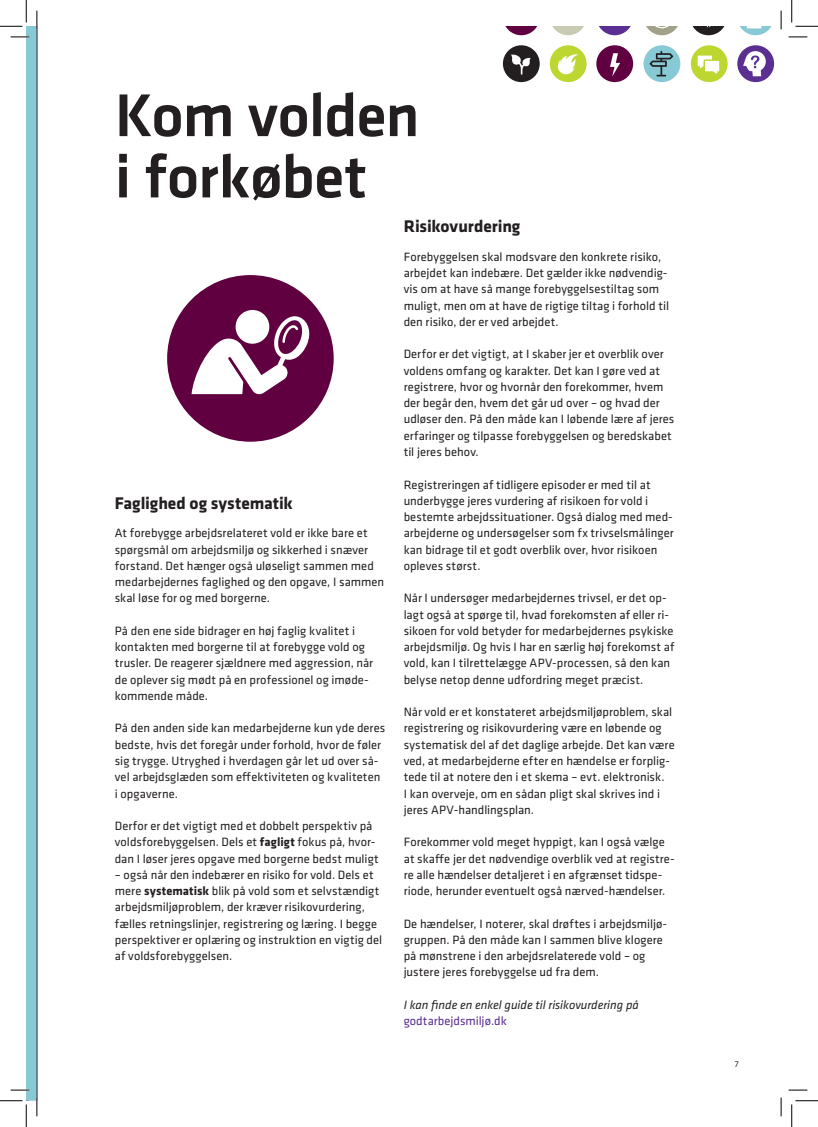
<style>
.page{position:relative;width:818px;height:1127px;background:#fff}
.page>*{position:absolute;margin:0;border:0;box-sizing:border-box;transform-origin:0 0}
.Rubrik-1{font:500 62.5px/61.2px "Klavika";letter-spacing:-.015em;color:#231f20}
.Rubrik-3{font:700 17.5px "Klavika";letter-spacing:-.005em;color:#231f20}
.Brød{font:12.5px/16.2px "Klavika";letter-spacing:.005em;color:#231f20}
.Brød-2{font:italic 12.5px/16.2px "Klavika";color:#231f20}
.t1{font:8.75px "Klavika Basic";color:#231f20}
.s1{font-style:normal;color:#5b2e91}
.s2{font-weight:700}
</style>
<div class="page">
<div style="left:167px;top:275px;width:167px;height:166px;background:#610040;border-radius:50%"></div>
<div style="left:643px;top:45px;width:37px;height:37px;background:#87c9d4;border-radius:50%"></div>
<svg style="left:649px;top:51px;width:24px;height:25px"></svg>
<div style="left:691px;top:45px;width:37px;height:37px;background:#bed630;border-radius:50%"></div>
<svg style="left:698px;top:56px;width:21px;height:18px"></svg>
<svg style="left:739px;top:26px;width:33px;height:9px"></svg>
<svg style="left:646px;top:26px;width:32px;height:9px"></svg>
<svg style="left:692px;top:26px;width:33px;height:9px"></svg>
<div style="left:503px;top:45px;width:37px;height:37px;background:#231f20;border-radius:50%"></div>
<svg style="left:511px;top:54px;width:20px;height:20px"></svg>
<div style="left:737px;top:45px;width:37px;height:37px;background:#5b2e91;border-radius:50%"></div>
<svg style="left:743px;top:51px;width:23px;height:25px"></svg>
<div style="left:550px;top:45px;width:36px;height:37px;background:#bed630;border-radius:50%"></div>
<svg style="left:557px;top:54px;width:21px;height:20px"></svg>
<svg style="left:505px;top:26px;width:33px;height:9px"></svg>
<svg style="left:599px;top:26px;width:32px;height:9px"></svg>
<div style="left:596px;top:45px;width:37px;height:37px;background:#610040;border-radius:50%"></div>
<svg style="left:610px;top:53px;width:10px;height:24px"></svg>
<svg style="left:552px;top:26px;width:32px;height:9px"></svg>
<svg style="left:192px;top:310px;width:118px;height:84px"></svg>
<svg style="left:788px;top:36px;width:19px;height:2px"></svg>
<svg style="left:788px;top:1089px;width:19px;height:1px"></svg>
<svg style="left:780px;top:11px;width:2px;height:18px"></svg>
<svg style="left:780px;top:1097px;width:2px;height:18px"></svg>
<svg style="left:0;top:0;width:38px;height:1126px"></svg>
<svg style="left:791px;top:0;width:27px;height:27px"></svg>
<svg style="left:791px;top:1100px;width:27px;height:26px"></svg>
<p class="Rubrik-1" style="left:115px;top:83px;width:306px">Kom volden i forkøbet</p>
<p class="Rubrik-3" style="left:404px;top:213px;width:118px">Risikovurdering</p>
<p class="Brød" style="left:404px;top:248px;width:267px">Forebyggelsen skal modsvare den konkrete risiko, arbejdet kan indebære. Det gælder ikke nødvendig&shy;vis om at have så mange forebyggelsestiltag som muligt, men om at have de rigtige tiltag i forhold til den risiko, der er ved arbejdet.</p>
<p class="Brød" style="left:404px;top:345px;width:272px">Derfor er det vigtigt, at I skaber jer et overblik over voldens omfang og karakter. Det kan I gøre ved at registrere, hvor og hvornår den forekommer, hvem der begår den, hvem det går ud over – og hvad der udløser den. På den måde kan I løbende lære af jeres erfaringer og tilpasse forebyggelsen og beredskabet til jeres behov.</p>
<p class="Brød" style="left:404px;top:475px;width:271px">Registreringen af tidligere episoder er med til at underbygge jeres vurdering af risikoen for vold i bestemte arbejdssituationer. Også dialog med med&shy;arbejderne og undersøgelser som fx trivselsmålinger kan bidrage til et godt overblik over, hvor risikoen opleves størst.</p>
<p class="Brød" style="left:404px;top:589px;width:272px">Når I undersøger medarbejdernes trivsel, er det op&shy;lagt også at spørge til, hvad forekomsten af eller ri&shy;sikoen for vold betyder for medarbejdernes psykiske arbejdsmiljø. Og hvis I har en særlig høj forekomst af vold, kan I tilrettelægge APV-processen, så den kan belyse netop denne udfordring meget præcist.</p>
<p class="Brød" style="left:404px;top:703px;width:272px">Når vold er et konstateret arbejdsmiljøproblem, skal registrering og risikovurdering være en løbende og systematisk del af det daglige arbejde. Det kan være ved, at medarbejderne efter en hændelse er forplig&shy;tede til at notere den i et skema – evt. elektronisk.<br>I kan overveje, om en sådan pligt skal skrives ind i jeres APV-handlingsplan.</p>
<p class="Brød" style="left:404px;top:833px;width:273px">Forekommer vold meget hyppigt, kan I også vælge at skaffe jer det nødvendige overblik ved at registre&shy;re alle hændelser detaljeret i en afgrænset tidspe&shy;riode, herunder eventuelt også nærved-hændelser.</p>
<p class="Brød" style="left:404px;top:914px;width:265px">De hændelser, I noterer, skal drøftes i arbejdsmiljø&shy;gruppen. På den måde kan I sammen blive klogere på mønstrene i den arbejdsrelaterede vold – og justere jeres forebyggelse ud fra dem.</p>
<p class="Brød-2" style="left:404px;top:996px;width:237px">I kan finde en enkel guide til risikovurdering på <span class="s1">godtarbejdsmiljø.dk</span></p>
<p class="Rubrik-3" style="left:115px;top:490px;width:179px">Faglighed og systematik</p>
<p class="Brød" style="left:115px;top:524px;width:271px">At forebygge arbejdsrelateret vold er ikke bare et spørgsmål om arbejdsmiljø og sikkerhed i snæver forstand. Det hænger også uløseligt sammen med medarbejdernes faglighed og den opgave, I sammen skal løse for og med borgerne.</p>
<p class="Brød" style="left:115px;top:622px;width:260px">På den ene side bidrager en høj faglig kvalitet i kontakten med borgerne til at forebygge vold og trusler. De reagerer sjældnere med aggression, når de oplever sig mødt på en professionel og imøde&shy;kommende måde.</p>
<p class="Brød" style="left:115px;top:719px;width:272px">På den anden side kan medarbejderne kun yde deres bedste, hvis det foregår under forhold, hvor de føler sig trygge. Utryghed i hverdagen går let ud over så&shy;vel arbejdsglæden som effektiviteten og kvaliteten i opgaverne.</p>
<p class="Brød" style="left:115px;top:817px;width:265px">Derfor er det vigtigt med et dobbelt perspektiv på voldsforebyggelsen. Dels et <span class="s2">fagligt</span> fokus på, hvor&shy;dan I løser jeres opgave med borgerne bedst muligt</p>
<p class="Brød" style="left:115px;top:865px;width:269px">– også når den indebærer en risiko for vold. Dels et mere <span class="s2">systematisk</span> blik på vold som et selvstændigt arbejdsmiljøproblem, der kræver risikovurdering, fælles retningslinjer, registrering og læring. I begge perspektiver er oplæring og instruktion en vigtig del af voldsforebyggelsen.</p>
<p class="t1" style="left:735px;top:1058px;width:5px">7</p>
</div>
